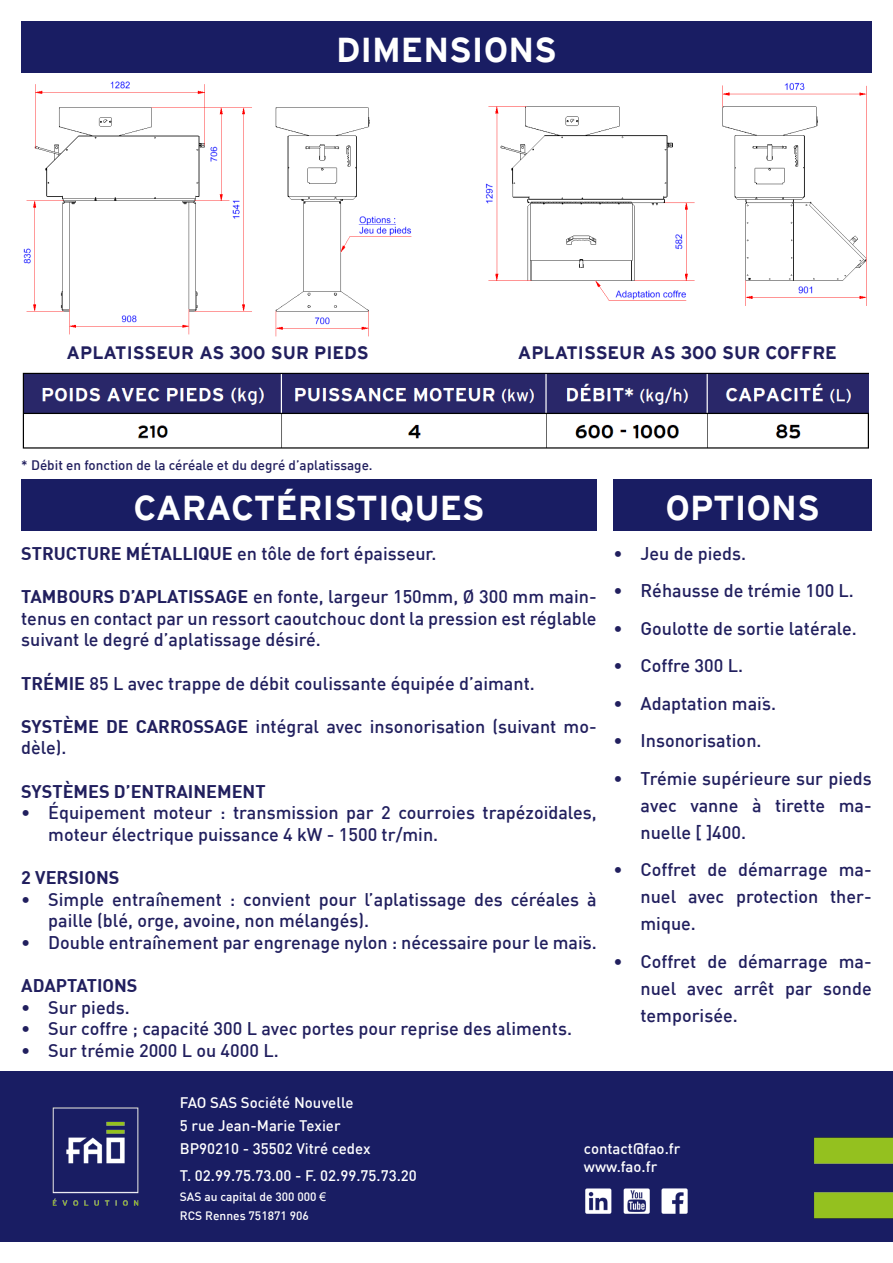
<style>
.page{position:relative;width:893px;height:1263px;background:#fff}
.page>*{position:absolute;margin:0;border:0;box-sizing:border-box;transform-origin:0 0}
.t1{font:700 34.5px "Interstate";color:#fff}
.t2{font:500 18px/27px "DIN";color:#211f5e;text-align:justify}
.t3{font:700 18px "Interstate";color:#211f5e}
.t4{font:700 18px "DIN";color:#211f5e}
.t5{font:500 15px/23.2px "DIN";color:#fff}
.t6{font:500 13.5px "DIN";color:#211f5e}
.t7{font:500 12px/19.6px "DIN";color:#fff}
.s1{font-weight:700}
.s2{font-family:"Arial";font-weight:400}
</style>
<div class="page">
<div style="left:0;top:1071px;width:893px;height:171px;background:#191d63"></div>
<img style="left:485px;top:82px;width:382px;height:224px">
<img style="left:23px;top:81px;width:389px;height:256px">
<img style="left:22px;top:372px;width:847px;height:77px">
<div style="left:21px;top:21px;width:851px;height:51px;background:#191d63"></div>
<div style="left:21px;top:479px;width:576px;height:51px;background:#191d63"></div>
<div style="left:613px;top:479px;width:259px;height:51px;background:#191d63"></div>
<img style="left:52px;top:1107px;width:87px;height:99px">
<img style="left:585px;top:1188px;width:27px;height:26px">
<img style="left:623px;top:1188px;width:27px;height:26px">
<img style="left:661px;top:1188px;width:27px;height:26px">
<img style="left:814px;top:1137px;width:79px;height:82px">
<h1 class="t1" style="left:336px;top:31px;width:110px">DIMENSIONS</h1>
<p class="t3" style="left:67px;top:342px;width:304px">APLATISSEUR AS 300 SUR PIEDS</p>
<p class="t3" style="left:518px;top:342px;width:318px">APLATISSEUR AS 300 SUR COFFRE</p>
<p class="t6" style="left:21px;top:457px;width:353px">* Débit en fonction de la céréale et du degré d’aplatissage.</p>
<h1 class="t1" style="left:133px;top:489px;width:48px">CARA</h1>
<h1 class="t1" style="left:231px;top:489px;width:85px">CTÉRISTI</h1>
<h1 class="t1" style="left:390px;top:489px;width:92px">QU ES</h1>
<p class="t2" style="left:21px;top:539px;width:417px"><span class="s1">STRUCTURE MÉTALLIQUE</span> en tôle de fort épaisseur.</p>
<p class="t2" style="left:21px;top:585px;width:577px;line-height:21.6px"><span class="s1">TAMBOURS D’APLATISSAGE</span> en fonte, largeur 150mm, Ø 300 mm main&shy;tenus en contact par un ressort caoutchouc dont la pression est réglable suivant le degré d’aplatissage désiré.</p>
<p class="t2" style="left:21px;top:669px;width:515px"><span class="s1">TRÉMIE</span> 85 L avec trappe de débit coulissante équipée d’aimant.</p>
<p class="t2" style="left:21px;top:715px;width:577px;line-height:21.6px"><span class="s1">SYSTÈME DE CARROSSAGE</span> intégral avec insonorisation (suivant mo&shy;dèle).</p>
<p class="t4" style="left:21px;top:779px;width:246px">SYSTÈMES D’ENTRAINEMENT</p>
<p class="t2" style="left:48px;top:801px;width:550px;line-height:21.6px;text-indent:-27px">• Équipement moteur : transmission par 2 courroies trapézoïdales, moteur électrique puissance 4 kW - 1500 tr/min.</p>
<p class="t4" style="left:21px;top:866px;width:99px">2 VERSIONS</p>
<p class="t2" style="left:48px;top:888px;width:550px;line-height:21.6px;text-indent:-27px">• Simple entraînement : convient pour l’aplatissage des céréales à paille (blé, orge, avoine, non mélangés).</p>
<p class="t2" style="left:21px;top:928px;width:577px">• Double entraînement par engrenage nylon : nécessaire pour le maïs.</p>
<p class="t4" style="left:21px;top:974px;width:117px">ADAPTATIONS</p>
<p class="t2" style="left:21px;top:993px;width:110px">• Sur pieds.</p>
<p class="t2" style="left:21px;top:1015px;width:552px">• Sur coffre ; capacité 300 L avec portes pour reprise des aliments.</p>
<p class="t2" style="left:21px;top:1036px;width:259px">• Sur trémie 2000 L ou 4000 L.</p>
<h1 class="t1" style="left:665px;top:489px;width:70px">OPTIONS</h1>
<p class="t2" style="left:613px;top:539px;width:134px">• Jeu de pieds.</p>
<p class="t2" style="left:613px;top:577px;width:242px">• Réhausse de trémie 100 L.</p>
<p class="t2" style="left:613px;top:614px;width:245px">• Goulotte de sortie latérale.</p>
<p class="t2" style="left:613px;top:652px;width:131px">• Coffre 300 L.</p>
<p class="t2" style="left:613px;top:689px;width:164px">• Adaptation maïs.</p>
<p class="t2" style="left:613px;top:727px;width:150px">• Insonorisation.</p>
<p class="t2" style="left:640px;top:764px;width:233px;text-indent:-27px">• Trémie supérieure sur pieds avec vanne à tirette ma&shy;nuelle [ ]400.</p>
<p class="t2" style="left:640px;top:856px;width:233px;text-indent:-27px">• Coffret de démarrage ma&shy;nuel avec protection ther&shy;mique.</p>
<p class="t2" style="left:640px;top:947px;width:233px;text-indent:-27px">• Coffret de démarrage ma&shy;nuel avec arrêt par sonde temporisée.</p>
<p class="t5" style="left:180px;top:1090px;width:192px">FAO SAS Société Nouvelle<br>5 rue Jean-Marie Texier<br>BP90210 - 35502 Vitré cedex</p>
<p class="t5" style="left:180px;top:1164px;width:238px">T. 02.99.75.73.00 - F. 02.99.75.73.20</p>
<p class="t7" style="left:180px;top:1186px;width:148px">SAS au capital de 300 000 <span class="s2">€<br></span>RCS Rennes 751871 906</p>
<p class="t5" style="left:584px;top:1139px;width:98px;line-height:18px">contact@fao.fr www.fao.fr</p>
</div>
